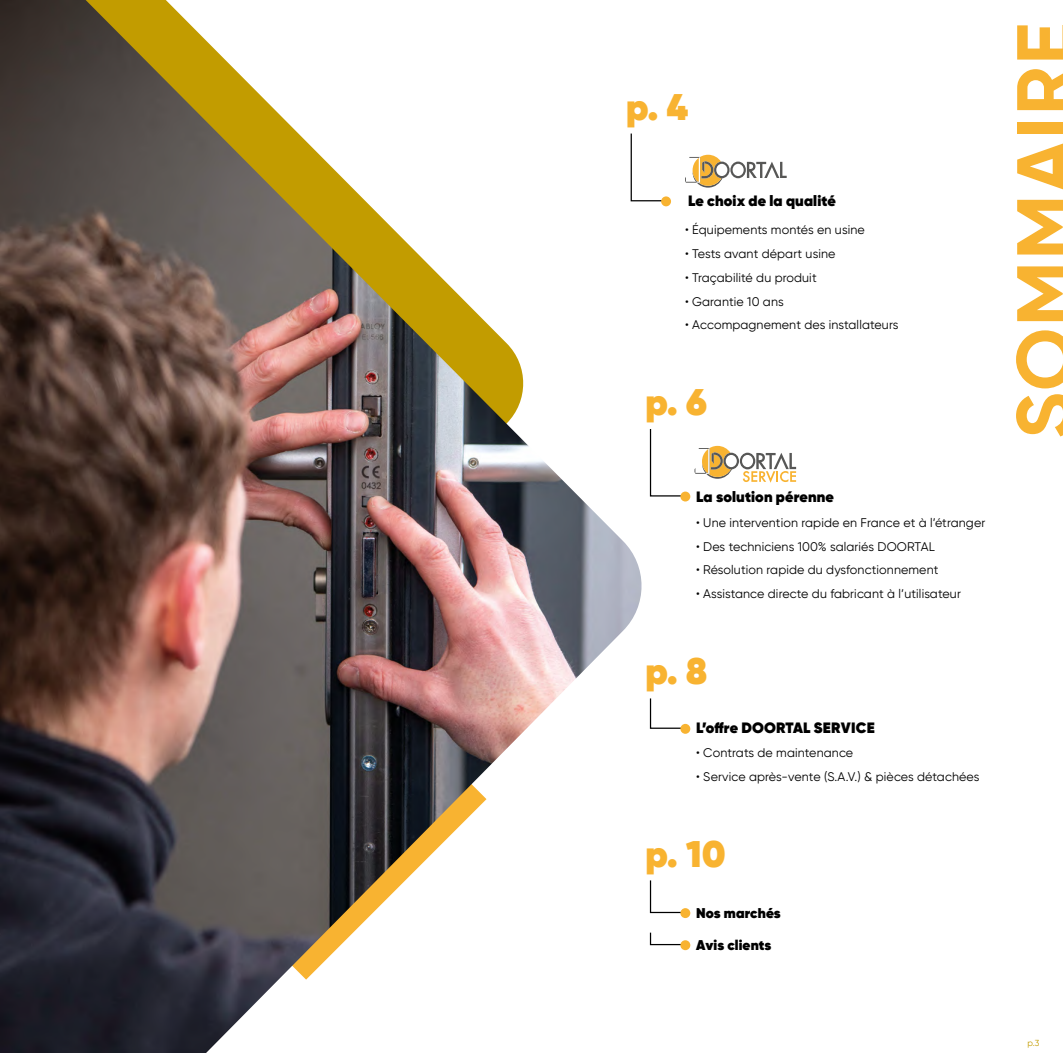
<style>
.page{position:relative;width:1063px;height:1053px;background:#fff}
.page>*{position:absolute;margin:0;border:0;box-sizing:border-box;transform-origin:0 0}
.t1{font:700 79.88px "Gilroy";letter-spacing:.02em;color:#f8b331}
.t2{font:800 37px "Gilroy";color:#f8b331}
.t3{font:800 15px "Gilroy";letter-spacing:.01em;color:#000}
.t4{font:800 14.12px "Gilroy";letter-spacing:.01em;color:#000}
.t5{font:12.5px "Gilroy";letter-spacing:.01em;color:#000}
.t6{font:8.75px "Gilroy";color:#c29c00}
</style>
<div class="page">
<img style="left:0;top:0;width:642px;height:1052px">
<svg style="left:685px;top:155px;width:102px;height:33px"></svg>
<svg style="left:630px;top:132px;width:32px;height:70px"></svg>
<div style="left:661px;top:196px;width:10px;height:10px;background:#f8b331;border-radius:50%"></div>
<svg style="left:695px;top:446px;width:101px;height:36px"></svg>
<svg style="left:649px;top:429px;width:31px;height:68px"></svg>
<div style="left:680px;top:491px;width:10px;height:10px;background:#f8b331;border-radius:50%"></div>
<svg style="left:649px;top:698px;width:31px;height:31px"></svg>
<div style="left:680px;top:723px;width:10px;height:10px;background:#f8b331;border-radius:50%"></div>
<svg style="left:649px;top:880px;width:34px;height:33px"></svg>
<div style="left:680px;top:908px;width:10px;height:10px;background:#f8b331;border-radius:50%"></div>
<svg style="left:649px;top:932px;width:31px;height:13px"></svg>
<div style="left:680px;top:940px;width:10px;height:10px;background:#f8b331;border-radius:50%"></div>
<h2 class="t2" style="left:626px;top:83px;width:63px">p. 4</h2>
<p class="t3" style="left:688px;top:191px;width:149px">Le choix de la qualité</p>
<p class="t5" style="left:685px;top:222px;width:181px">• Équipements montés en usine</p>
<p class="t5" style="left:685px;top:246px;width:152px">• Tests avant départ usine</p>
<p class="t5" style="left:685px;top:269px;width:133px">• Traçabilité du produit</p>
<p class="t5" style="left:685px;top:293px;width:100px">• Garantie 10 ans</p>
<p class="t5" style="left:685px;top:317px;width:215px">• Accompagnement des installateurs</p>
<h2 class="t2" style="left:645px;top:378px;width:63px">p. 6</h2>
<p class="t3" style="left:696px;top:486px;width:139px">La solution pérenne</p>
<p class="t5" style="left:696px;top:514px;width:291px">• Une intervention rapide en France et à l’étranger</p>
<p class="t5" style="left:696px;top:538px;width:240px">• Des techniciens 100% salariés DOORTAL</p>
<p class="t5" style="left:696px;top:562px;width:244px">• Résolution rapide du dysfonctionnement</p>
<p class="t5" style="left:696px;top:586px;width:266px">• Assistance directe du fabricant à l’utilisateur</p>
<h2 class="t2" style="left:645px;top:647px;width:63px">p. 8</h2>
<p class="t3" style="left:696px;top:718px;width:180px">L’offre DOORTAL SERVICE</p>
<p class="t5" style="left:696px;top:745px;width:159px">• Contrats de maintenance</p>
<p class="t5" style="left:696px;top:769px;width:285px">• Service après-vente (S.A.V.) &amp; pièces détachées</p>
<h2 class="t2" style="left:645px;top:830px;width:82px">p. 10</h2>
<p class="t4" style="left:696px;top:904px;width:86px">Nos marchés</p>
<p class="t4" style="left:696px;top:936px;width:77px">Avis clients</p>
<h1 class="t1" style="left:995px;top:439px;width:418px;rotate:-90deg">SOMMAIRE</h1>
<p class="t6" style="left:1028px;top:1037px;width:14px">p.3</p>
</div>
